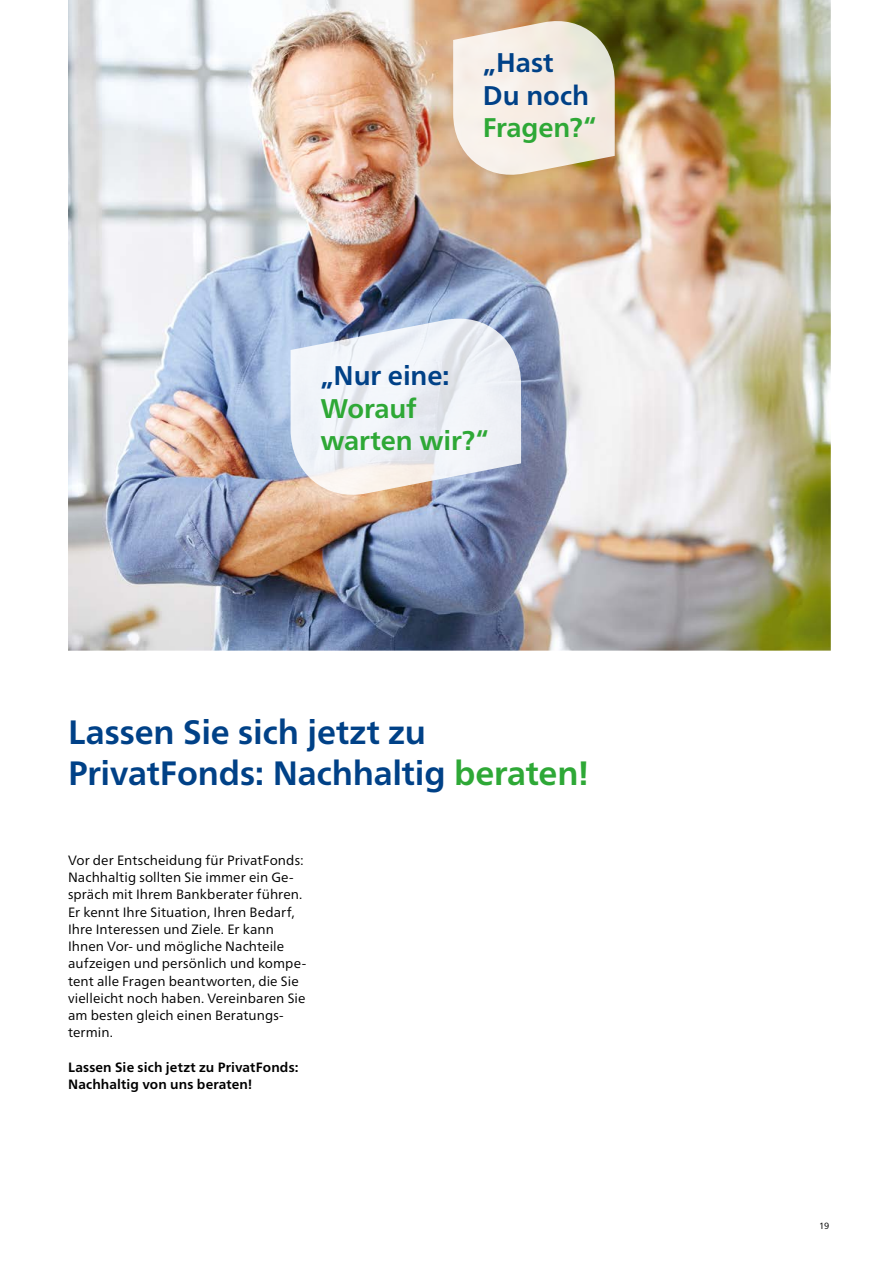
<style>
.page{position:relative;width:893px;height:1263px;background:#fff}
.page>*{position:absolute;margin:0;border:0;box-sizing:border-box;transform-origin:0 0}
.t1{font:33.75px/40.5px "Frutiger Neuefuer UI Bold";letter-spacing:-.005em;color:#004187}
.t2{font:27px/32.4px "Frutiger Neuefuer UI Bold";letter-spacing:-.01em;color:#2ea836}
.t3{font:27px/32.4px "Frutiger Neuefuer UI Bold";letter-spacing:-.005em;color:#004187}
.t4{font:13.5px/17.2px "Frutiger Neuefuer UI Book";letter-spacing:.005em;color:#000}
.t5{font:13.5px/17.2px "Frutiger Neuefuer UI Bold";letter-spacing:.01em;color:#000}
.t6{font:9px "Frutiger Neuefuer UI Book";color:#000}
.s1{color:#2ea836}
</style>
<div class="page">
<img style="left:68px;top:0;width:763px;height:651px">
<svg style="left:453px;top:9px;width:162px;height:178px;background:#e4d6c2"></svg>
<svg style="left:291px;top:305px;width:230px;height:203px;fill:#edeff4"></svg>
<h2 class="t3" style="left:483px;top:46px;width:108px">„Hast<br>Du noch</h2>
<h2 class="t2" style="left:483px;top:111px;width:115px">Fragen?“</h2>
<h2 class="t3" style="left:320px;top:359px;width:131px">„Nur eine:</h2>
<h2 class="t2" style="left:320px;top:392px;width:170px">Worauf warten wir?“</h2>
<h1 class="t1" style="left:68px;top:712px;width:523px">Lassen Sie sich jetzt zu<br>PrivatFonds: Nachhaltig <span class="s1">beraten!</span></h1>
<p class="t4" style="left:68px;top:851px;width:240px">Vor der Entscheidung für PrivatFonds:<br>Nachhaltig sollten Sie immer ein Ge&shy;spräch mit Ihrem Bankberater führen.<br>Er kennt Ihre Situation, Ihren Bedarf, Ihre Interessen und Ziele. Er kann Ihnen Vor- und mögliche Nachteile aufzeigen und persönlich und kompe&shy;tent alle Fragen beantworten, die Sie vielleicht noch haben. Vereinbaren Sie am besten gleich einen Beratungs&shy;termin.</p>
<p class="t5" style="left:68px;top:1058px;width:232px">Lassen Sie sich jetzt zu PrivatFonds:<br>Nachhaltig von uns beraten!</p>
<p class="t6" style="left:819px;top:1221px;width:12px">19</p>
</div>
